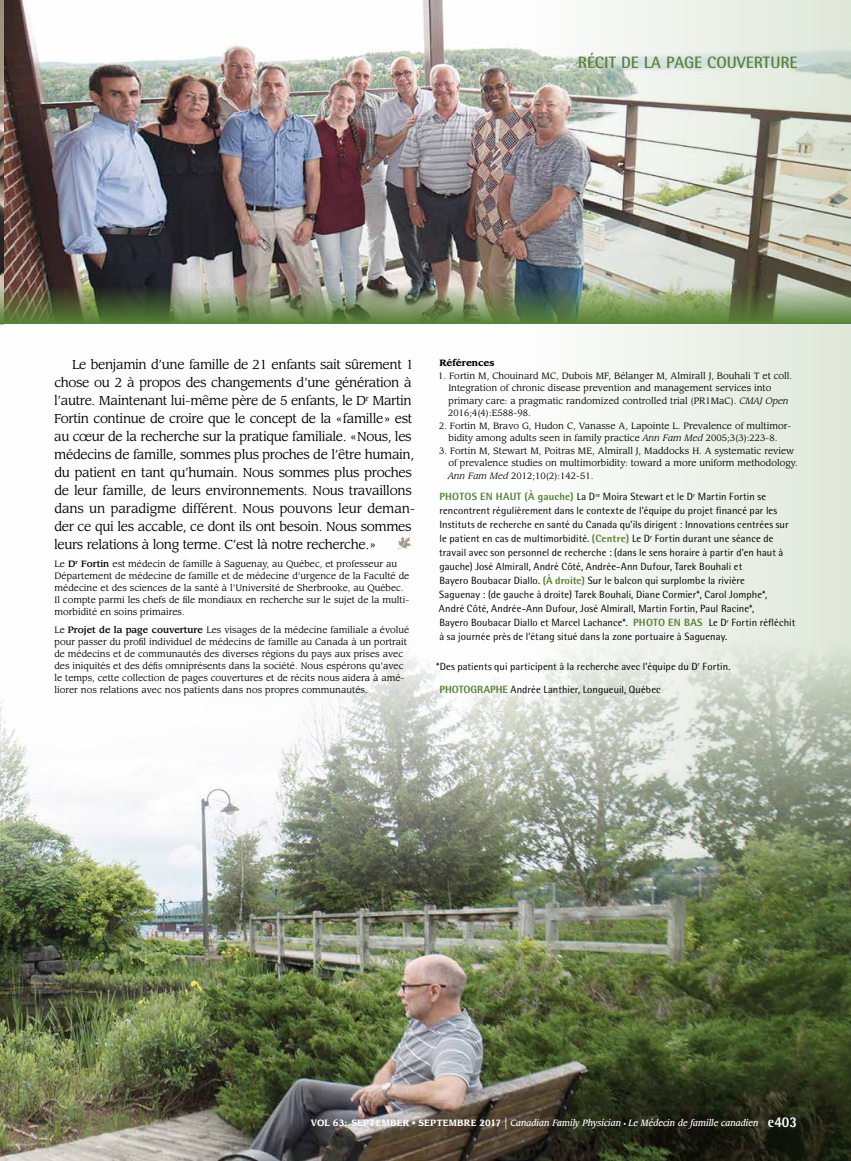
<style>
.page{position:relative;width:851px;height:1161px;background:#fff}
.page>*{position:absolute;margin:0;border:0;box-sizing:border-box;transform-origin:0 0}
.t1{font:700 16.5px "Rotis Semi Sans Std";color:#568235}
.t2{font:12.75px/18px "Leawood Std";letter-spacing:-.03em;color:#000}
.t3{font:10.5px/14px "Rotis Semi Sans Std";letter-spacing:.015em;color:#000}
.t4{font:9px/12px "Leawood Std";color:#000}
.t5{font:italic 500 9px "Leawood Std";color:#fff;scale:.9 1}
.t6{font:700 9px "Leawood Std";color:#000}
.s1{font-weight:500}
.s2{font-style:italic}
.s3{font-weight:800;color:#568235}
.s4{font-weight:700;font-style:normal}
.s5{font-weight:400;font-style:normal}
.s6{font-weight:400;font-style:normal;font-size:15px}
.s7{font-size:6px}
.s8{font-family:"Rotis Semi Sans Std";font-weight:800;font-style:normal;font-size:15px}
</style>
<div class="page">
<img style="left:0;top:0;width:850px;height:1161px">
<img style="left:0;top:0;width:3px;height:231px">
<img style="left:0;top:231px;width:850px;height:93px">
<svg style="left:398px;top:536px;width:14px;height:13px"></svg>
<h1 class="t1" style="left:577px;top:53px;width:221px">RÉCIT DE LA PAGE COUVERTURE</h1>
<p class="t2" style="left:54px;top:356px;width:363px;text-indent:18px">Le benjamin d’une famille de 21 enfants sait sûrement 1 chose ou 2 à propos des changements d’une génération à l’autre. Maintenant lui-même père de 5 enfants, le D<sup>r</sup> Martin Fortin continue de croire que le concept de la «famille» est au cœur de la recherche sur la pratique familiale. «Nous, les médecins de famille, sommes plus proches de l’être humain, du patient en tant qu’humain. Nous sommes plus proches de leur famille, de leurs environnements. Nous travaillons dans un paradigme différent. Nous pouvons leur deman&shy;der ce qui les accable, ce dont ils ont besoin. Nous sommes leurs relations à long terme. C’est là notre recherche.»</p>
<p class="t4" style="left:54px;top:558px;width:356px">Le <span class="s1">D</span><sup>r</sup> <span class="s1">Fortin</span> est médecin de famille à Saguenay, au Québec, et professeur au Département de médecine de famille et de médecine d’urgence de la Faculté de médecine et des sciences de la santé à l’Université de Sherbrooke, au Québec.<br>Il compte parmi les chefs de fle mondiaux en recherche sur le sujet de la multi&shy;morbidité en soins primaires.</p>
<p class="t4" style="left:54px;top:624px;width:356px">Le <span class="s1">Projet de la page couverture</span> Les visages de la médecine familiale a évolué pour passer du profl individuel de médecins de famille au Canada à un portrait de médecins et de communautés des diverses régions du pays aux prises avec des iniquités et des défs omniprésents dans la société. Nous espérons qu’avec le temps, cette collection de pages couvertures et de récits nous aidera à amé&shy;liorer nos relations avec nos patients dans nos propres communautés.</p>
<p class="t6" style="left:439px;top:358px;width:56px">Références</p>
<p class="t4" style="left:448px;top:370px;width:346px;line-height:12.5px;text-indent:-10px">1. Fortin M, Chouinard MC, Dubois MF, Bélanger M, Almirall J, Bouhali T et coll.<br>Integration of chronic disease prevention and management services into primary care: a pragmatic randomized controlled trial (PR1MaC). <span class="s2">CMAJ Open </span>2016;4(4):E588-98.</p>
<p class="t4" style="left:439px;top:420px;width:354px;line-height:12.5px;text-align:center">2. Fortin M, Bravo G, Hudon C, Vanasse A, Lapointe L. Prevalence of multimor&shy;bidity among adults seen in family practice <span class="s2">Ann Fam Med</span> 2005;3(3):223-8.</p>
<p class="t4" style="left:448px;top:445px;width:351px;line-height:12.5px;text-indent:-9px">3. Fortin M, Stewart M, Poitras ME, Almirall J, Maddocks H. A systematic review of prevalence studies on multimorbidity: toward a more uniform methodology.<br><span class="s2">Ann Fam Med</span> 2012;10(2):142-51.</p>
<p class="t3" style="left:439px;top:490px;width:358px"><span class="s3">PHOTOS EN HAUT (À gauche)</span> la d<sup>re</sup> moira stewart et le d<sup>r</sup> martin Fortin se rencontrent régulièrement dans le contexte de l’équipe du projet fnancé par les instituts de recherche en santé du canada qu’ils dirigent : innovations centrées sur le patient en cas de multimorbidité. <span class="s3">(Centre)</span> le d<sup>r</sup> Fortin durant une séance de travail avec son personnel de recherche : (dans le sens horaire à partir d’en haut à gauche) José almirall, andré côté, andrée-ann dufour, tarek bouhali et<br>bayero boubacar diallo. <span class="s3">(À droite)</span> sur le balcon qui surplombe la rivière<br>saguenay : (de gauche à droite) tarek bouhali, diane cormier*, carol Jomphe*,<br>andré côté, andrée-ann dufour, José almirall, martin Fortin, paul racine*,<br>bayero boubacar diallo et marcel lachance*. <span class="s3">PHOTO EN BAS</span> le d<sup>r</sup> Fortin réféchit à sa journée près de l’étang situé dans la zone portuaire à saguenay.</p>
<p class="t3" style="left:439px;top:655px;width:292px;line-height:23px;text-indent:-3px">*des patients qui participent à la recherche avec l’équipe du d<sup>r</sup> Fortin.<br><span class="s3">PHOTOGRAPHE</span> andrée lanthier, longueuil, Québec</p>
<p class="t5" style="left:311px;top:1118px;width:541px"><span class="s4">VOL 63: SEPTEMBER</span> <span class="s5">•</span> <span class="s4">SEPTEMBRE 2017</span> <span class="s6">|</span> Canadian Family Physician <span class="s7">•</span> Le Médecin de famille canadien <span class="s8">e403</span></p>
</div>
